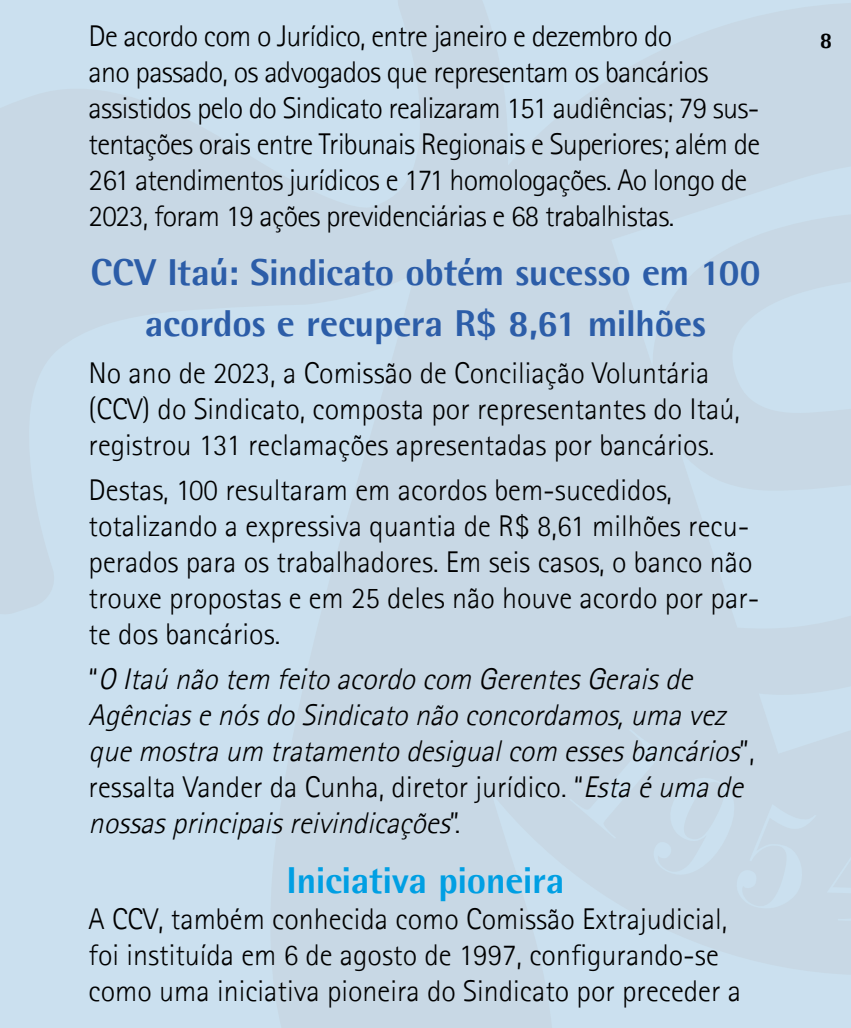
<style>
.page{position:relative;width:851px;height:1028px;background:#fff}
.page>*{position:absolute;margin:0;border:0;box-sizing:border-box;transform-origin:0 0}
.t1{font:700 37.5px/50.6px "Rotis Ext";letter-spacing:-.01em;color:#2c5da8;text-align:center}
.t2{font:700 37.5px "Rotis Ext";letter-spacing:-.015em;color:#009fe3}
.t3{font:300 30px/36px "Agfa Rotis Sans Serif";color:#000}
.t4{font:300 30px/36px "Agfa Rotis Sans Serif";letter-spacing:-.025em;color:#000}
.t5{font:italic 300 30px/36px "Agfa Rotis Sans Serif";color:#000}
.t6{font:700 22.5px "Rotis Ext";color:#000}
.s1{font-style:normal}
</style>
<div class="page">
<div style="left:0;top:0;width:850px;height:1027px;background:#c8d8e5"></div>
<p class="t4" style="left:89px;top:18px;width:585px">De acordo com o Jurídico, entre janeiro e dezembro do</p>
<p class="t6" style="left:819px;top:27px;width:14px">8</p>
<p class="t4" style="left:89px;top:54px;width:673px">ano passado, os advogados que representam os bancários assistidos pelo do Sindicato realizaram 151 audiências; 79 sus&shy;tentações orais entre Tribunais Regionais e Superiores; além de 261 atendimentos jurídicos e 171 homologações. Ao longo de 2023, foram 19 ações previdenciárias e 68 trabalhistas.</p>
<p class="t1" style="left:90px;top:247px;width:671px">CCV Itaú: Sindicato obtém sucesso em 100 acordos e recupera R$ 8,61 milhões</p>
<p class="t3" style="left:89px;top:354px;width:652px">No ano de 2023, a Comissão de Conciliação Voluntária (CCV) do Sindicato, composta por representantes do Itaú, registrou 131 reclamações apresentadas por bancários.</p>
<p class="t3" style="left:89px;top:471px;width:672px">Destas, 100 resultaram em acordos bem-sucedidos, totalizando a expressiva quantia de R$ 8,61 milhões recu&shy;perados para os trabalhadores. Em seis casos, o banco não trouxe propostas e em 25 deles não houve acordo por par&shy;te dos bancários.</p>
<p class="t5" style="left:89px;top:660px;width:667px"><span class="s1">“</span> O Itaú não tem feito acordo com GerentesGeraisde Agênciasenósdo Sindicato não concordamos,umavez quemostraum tratamento desigualcom essesbancários<span class="s1">” , ressalta Vander da Cunha, diretor jurídico. “</span>Estaéumade nossasprincipaisreivindicações<span class="s1">”.</span></p>
<p class="t2" style="left:286px;top:856px;width:279px">Iniciativa pioneira</p>
<p class="t3" style="left:89px;top:900px;width:653px">A CCV, também conhecida como Comissão Extrajudicial, foi instituída em 6 de agosto de 1997, configurando-se como uma iniciativa pioneira do Sindicato por preceder a</p>
</div>
